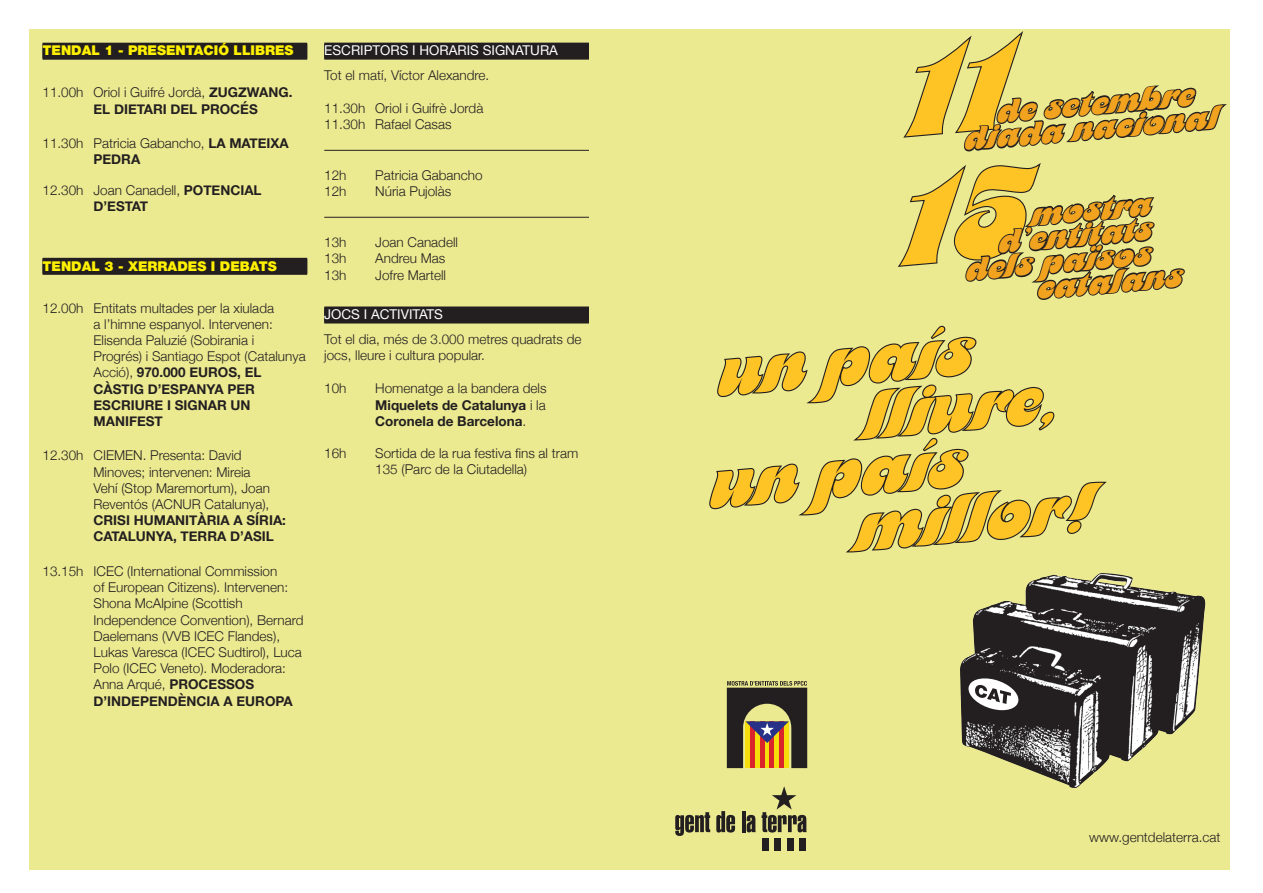
<style>
.page{position:relative;width:1263px;height:893px;background:#fff}
.page>*{position:absolute;margin:0;border:0;box-sizing:border-box;transform-origin:0 0}
.t1{font:70.5px "Motter Fem D";color:#fec325}
.t2{font:33.45px/24.6px "Motter Fem D";color:#f1a31f;text-align:center}
.t3{font:300 13.5px/16.2px "Helvetica Neue";color:#231f20}
.t4{font:700 13.5px/16.2px "Helvetica Neue";color:#231f20}
.t5{font:900 13.5px "Helvetica Neue";color:#fff101}
.t6{font:13.5px "Helvetica Neue";color:#fff}
.s1{font-weight:300}
.s2{font-weight:700}
</style>
<div class="page">
<div style="left:29px;top:29px;width:1201px;height:841px;background:#ecea91"></div>
<div style="left:762px;top:838px;width:6px;height:12px;background:#231f20"></div>
<div style="left:775px;top:838px;width:6px;height:12px;background:#231f20"></div>
<div style="left:787px;top:838px;width:6px;height:12px;background:#231f20"></div>
<div style="left:800px;top:838px;width:6px;height:12px;background:#231f20"></div>
<svg style="left:675px;top:812px;width:35px;height:24px"></svg>
<svg style="left:716px;top:811px;width:19px;height:21px"></svg>
<hr style="left:742px;top:811px;width:3px;height:21px;background:#231f20">
<svg style="left:747px;top:786px;width:60px;height:46px"></svg>
<svg style="left:727px;top:681px;width:80px;height:87px;background:#735c38"></svg>
<div style="left:43px;top:44px;width:264px;height:16px;background:#231f20"></div>
<div style="left:43px;top:43px;width:264px;height:15px;background:#231f20"></div>
<div style="left:43px;top:259px;width:264px;height:16px;background:#444133"></div>
<div style="left:43px;top:258px;width:264px;height:16px;background:#231f20"></div>
<div style="left:324px;top:44px;width:265px;height:16px;background:#231f20"></div>
<div style="left:324px;top:43px;width:265px;height:15px;background:#231f20"></div>
<hr style="left:324px;top:150px;width:265px;height:1px;background:#231f20">
<hr style="left:324px;top:217px;width:265px;height:1px;background:#231f20">
<div style="left:324px;top:308px;width:265px;height:15px;background:#231f20"></div>
<div style="left:324px;top:306px;width:265px;height:16px;background:#231f20"></div>
<img style="left:960px;top:576px;width:245px;height:212px">
<svg style="left:964px;top:676px;width:58px;height:36px;background:#838181"></svg>
<svg style="left:709px;top:31px;width:518px;height:545px"></svg>
<p class="t5" style="left:43px;top:43px;width:253px">TENDAL 1 - PRESENTACIÓ LLIBRES</p>
<p class="t4" style="left:94px;top:85px;width:200px;text-indent:-51px"><span class="s1">11.00h Oriol i Guifré Jordà,</span> ZUGZWANG.<br>EL DIETARI DEL PROCÉS</p>
<p class="t3" style="left:94px;top:134px;width:197px;text-indent:-51px">11.30h Patricia Gabancho, <span class="s2">LA MATEIXA<br>PEDRA</span></p>
<p class="t3" style="left:94px;top:181px;width:170px;text-indent:-51px">12.30h Joan Canadell, <span class="s2">POTENCIAL<br>D’ESTAT</span></p>
<p class="t5" style="left:43px;top:258px;width:107px">TENDAL 3 - XERRADES</p>
<p class="t5" style="left:211px;top:258px;width:20px">I DEBATS</p>
<p class="t3" style="left:94px;top:299px;width:214px;text-indent:-51px">12.00h Entitats multades per la xiulada<br>a l’himne espanyol. Intervenen:<br>Elisenda Paluzié (Sobirania i<br>Progrés) i Santiago Espot (Catalunya<br>Acció), <span class="s2">970.000 EUROS, EL<br>CÀSTIG D’ESPANYA PER<br>ESCRIURE I SIGNAR UN<br>MANIFEST</span></p>
<p class="t3" style="left:94px;top:447px;width:178px;text-indent:-51px">12.30h CIEMEN. Presenta: David<br>Minoves; intervenen: Mireia<br>Vehí (Stop Maremortum), Joan<br>Reventós (ACNUR Catalunya),</p>
<p class="t4" style="left:94px;top:513px;width:194px">CRISI HUMANITÀRIA A SÍRIA:<br>CATALUNYA, TERRA D’ASIL</p>
<p class="t3" style="left:94px;top:562px;width:212px;text-indent:-51px">13.15h ICEC (International Commission<br>of European Citizens). Intervenen:<br>Shona McAlpine (Scottish<br>Independence Convention), Bernard<br>Daelemans (VVB ICEC Flandes),<br>Lukas Varesca (ICEC Sudtirol), Luca<br>Polo (ICEC Veneto). Moderadora:<br>Anna Arqué, <span class="s2">PROCESSOS<br>D’INDEPENDÈNCIA A EUROPA</span></p>
<p class="t6" style="left:324px;top:41px;width:235px">ESCRIPTORS I HORARIS SIGNATURA</p>
<p class="t3" style="left:324px;top:66px;width:167px">Tot el matí, Víctor Alexandre.</p>
<p class="t3" style="left:324px;top:99px;width:161px">11.30h Oriol i Guifrè Jordà<br>11.30h Rafael Casas</p>
<p class="t3" style="left:324px;top:166px;width:24px">12h</p>
<p class="t3" style="left:375px;top:166px;width:109px">Patricia Gabancho</p>
<p class="t3" style="left:324px;top:183px;width:24px">12h</p>
<p class="t3" style="left:375px;top:183px;width:78px">Núria Pujolàs</p>
<p class="t3" style="left:324px;top:233px;width:24px">13h</p>
<p class="t3" style="left:375px;top:233px;width:84px">Joan Canadell</p>
<p class="t3" style="left:324px;top:249px;width:24px">13h</p>
<p class="t3" style="left:375px;top:249px;width:72px">Andreu Mas</p>
<p class="t3" style="left:324px;top:266px;width:24px">13h</p>
<p class="t3" style="left:375px;top:266px;width:72px">Jofre Martell</p>
<p class="t6" style="left:324px;top:305px;width:18px">JOCS</p>
<p class="t6" style="left:364px;top:305px;width:16px">I ACTI</p>
<p class="t6" style="left:401px;top:305px;width:16px">VITATS</p>
<p class="t3" style="left:324px;top:330px;width:259px">Tot el dia, més de 3.000 metres quadrats de jocs, lleure i cultura popular.</p>
<p class="t3" style="left:324px;top:379px;width:24px">10h</p>
<p class="t4" style="left:375px;top:381px;width:173px;text-align:justify"><span class="s1">Homenatge a la bandera dels </span>Miquelets de Catalunya <span class="s1">i la </span>Coronela de Barcelona<span class="s1">.</span></p>
<p class="t3" style="left:324px;top:444px;width:24px">16h</p>
<p class="t3" style="left:375px;top:444px;width:205px">Sortida de la rua festiva fins al tram<br>135 (Parc de la Ciutadella)</p>
<h2 class="t2" style="left:961px;top:103px;width:256px;rotate:-5deg">de setembre diada nacional</h2>
<h2 class="t2" style="left:1030px;top:202px;width:122px;rotate:-5deg">mostra</h2>
<h2 class="t2" style="left:998px;top:230px;width:155px;rotate:-5deg">d’entitats</h2>
<h2 class="t2" style="left:965px;top:257px;width:187px;rotate:-5deg">dels països</h2>
<h2 class="t2" style="left:1037px;top:276px;width:147px;rotate:-5deg">catalans</h2>
<h1 class="t1" style="left:715px;top:332px;width:256px;rotate:-5deg">un país</h1>
<h1 class="t1" style="left:861px;top:375px;width:199px;rotate:-5deg">lliure,</h1>
<h1 class="t1" style="left:707px;top:444px;width:256px;rotate:-5deg">un país</h1>
<h1 class="t1" style="left:853px;top:487px;width:242px;rotate:-5deg">millor!</h1>
<p class="t3" style="left:1089px;top:828px;width:133px">www.gentdelaterra.cat</p>
</div>
